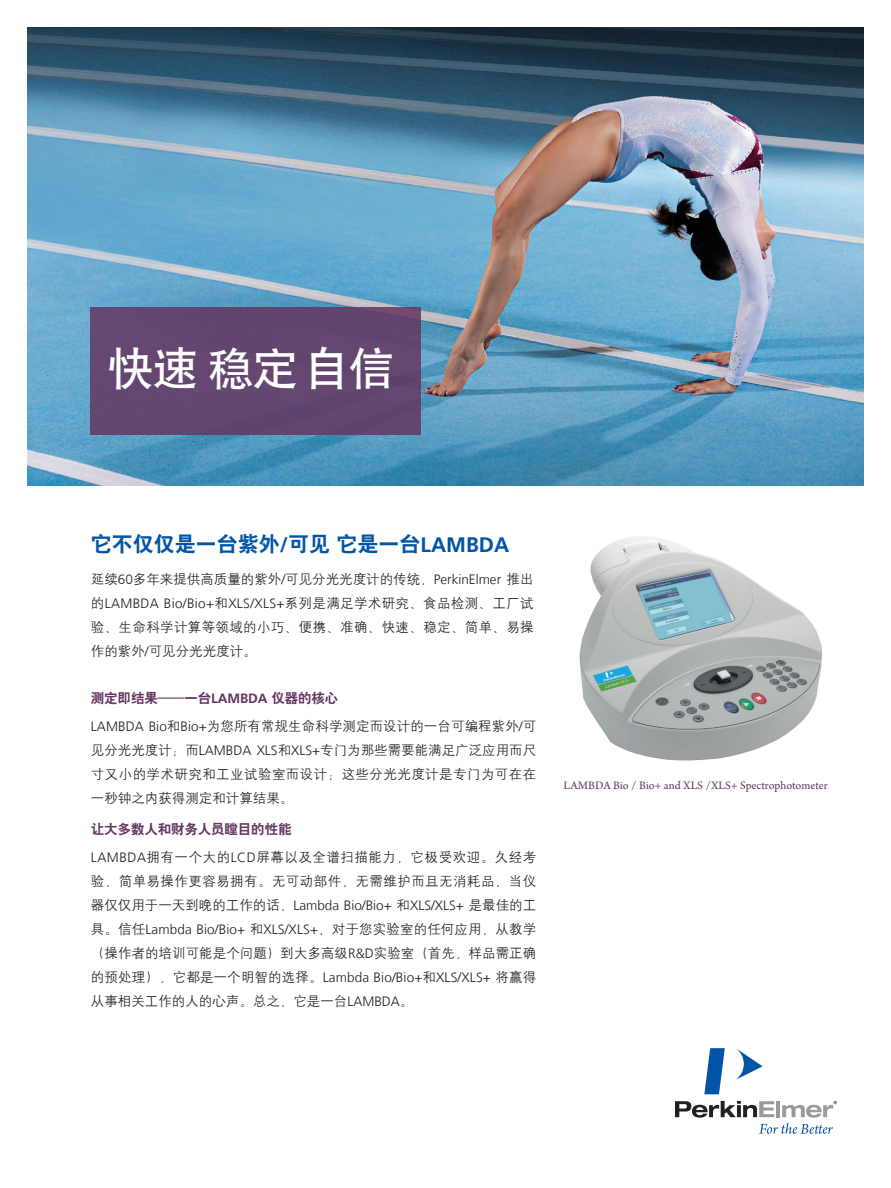
<style>
.page{position:relative;width:891px;height:1188px;background:#fff}
.page>*{position:absolute;margin:0;border:0;box-sizing:border-box;transform-origin:0 0}
.t1{font:45px "H Yb 1 gj";letter-spacing:-.01em;color:#fff}
.Intro_Sub_Product_Id{font:21px "H Yb 2 gj";color:#0154a6}
.Body_Copy{font:13.5px/24px "H Yg 2 gj";letter-spacing:.005em;color:#231f20;text-align:justify}
.Intro_Sub_Product_Id-2{font:13.5px/24.8px "H Yg 2 gj";color:#231f20}
.Intro_Sub_Product_Id-3{font:13.5px/24px "H Yg 2 gj";letter-spacing:.025em;color:#231f20}
.Body_Copy-2{font:13.5px "H Yb 2 gj";letter-spacing:-.01em;color:#653661}
.Image_Caption{font:12px "Arno Pro";color:#653661}
.s1{font-family:"Frutiger LT Com";font-weight:700}
.s2{font-family:"Frutiger LT Com";font-weight:300}
</style>
<div class="page">
<img style="left:27px;top:27px;width:837px;height:459px">
<div style="left:91px;top:307px;width:330px;height:128px;background:#644670"></div>
<svg style="left:736px;top:1048px;width:27px;height:32px"></svg>
<svg style="left:704px;top:1048px;width:21px;height:46px"></svg>
<svg style="left:675px;top:1101px;width:162px;height:33px"></svg>
<img style="left:579px;top:536px;width:244px;height:225px">
<p class="t1" style="left:109px;top:346px;width:287px">快速稳定自信</p>
<p class="Intro_Sub_Product_Id" style="left:91px;top:534px;width:420px">它不仅仅是一台紫外<span class="s1">/</span>可见它是一台<span class="s1">LAMBDA</span></p>
<p class="Intro_Sub_Product_Id-2" style="left:91px;top:567px;width:444px">延续<span class="s2">60</span>多年来提供高质量的紫外<span class="s2">/</span>可见分光光度计的传统，<span class="s2">PerkinElmer</span> 推出的<span class="s2">LAMBDA Bio/Bio+</span>和<span class="s2">XLS/XLS+</span>系列是满足学术研究、食品检测、工厂试</p>
<p class="Intro_Sub_Product_Id-3" style="left:91px;top:615px;width:444px">验、生命科学计算等领域的小巧、便携、准确、快速、稳定、简单、易操作的紫外<span class="s2">/</span>可见分光光度计。</p>
<p class="Body_Copy-2" style="left:91px;top:691px;width:249px">测定即结果——一台<span class="s1">LAMBDA</span> 仪器的核心</p>
<p class="Body_Copy" style="left:91px;top:714px;width:447px"><span class="s2">LAMBDA Bio</span>和<span class="s2">Bio+</span>为您所有常规生命科学测定而设计的一台可编程紫外<span class="s2">/</span>可见分光光度计；而<span class="s2">LAMBDA XLS</span>和<span class="s2">XLS+</span>专门为那些需要能满足广泛应用而尺寸又小的学术研究和工业试验室而设计；这些分光光度计是专门为可在在一秒钟之内获得测定和计算结果。</p>
<p class="Body_Copy-2" style="left:91px;top:822px;width:202px">让大多数人和财务人员瞠目的性能</p>
<p class="Body_Copy" style="left:91px;top:845px;width:447px"><span class="s2">LAMBDA</span>拥有一个大的<span class="s2">LCD</span>屏幕以及全谱扫描能力，它极受欢迎。久经考验，简单易操作更容易拥有。无可动部件，无需维护而且无消耗品，当仪器仅仅用于一天到晚的工作的话，<span class="s2">Lambda Bio/Bio+</span> 和<span class="s2">XLS/XLS+</span> 是最佳的工具。信任<span class="s2">Lambda Bio/Bio+</span> 和<span class="s2">XLS/XLS+</span>，对于您实验室的任何应用，从教学（操作者的培训可能是个问题）到大多高级<span class="s2">R&amp;D</span>实验室（首先，样品需正确</p>
<p class="Body_Copy" style="left:91px;top:966px;width:447px;line-height:23.2px">的预处理），它都是一个明智的选择。<span class="s2">Lambda Bio/Bio+</span>和<span class="s2">XLS/XLS+</span> 将赢得从事相关工作的人的心声。总之，它是一台<span class="s2">LAMBDA</span>。</p>
<p class="Image_Caption" style="left:563px;top:779px;width:266px">LAMBDA Bio / Bio+ and XLS /XLS+ Spectrophotometer</p>
</div>
